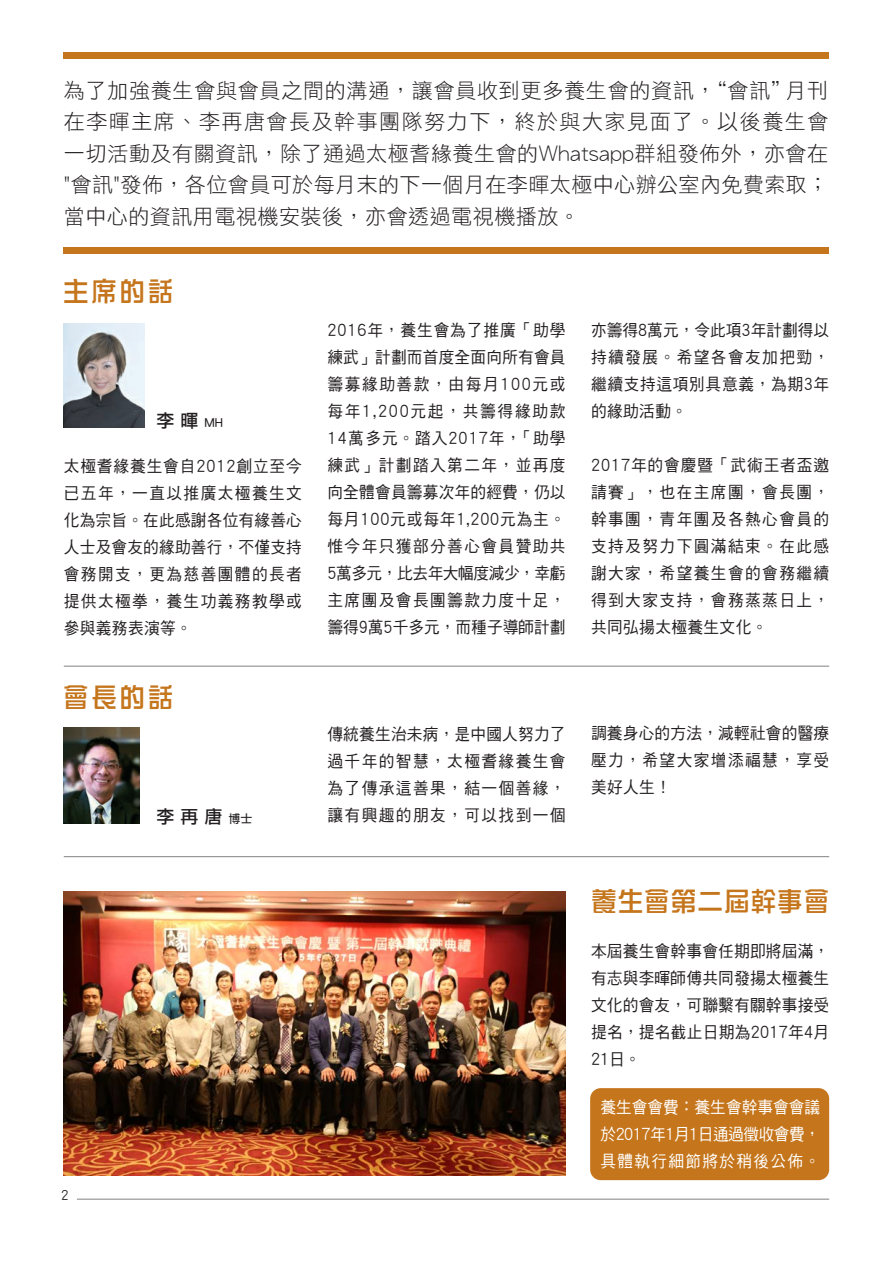
<style>
.page{position:relative;width:893px;height:1263px;background:#fff}
.page>*{position:absolute;margin:0;border:0;box-sizing:border-box;transform-origin:0 0}
.t1{font:27px "DF Zong Yi HK W5";letter-spacing:.035em;color:#c5751b;scale:.95 1}
.t2{font:21px/31.5px "DF Hei HK W3";letter-spacing:.025em;color:#231f20;text-align:justify}
.t3{font:18px "DF Li Hei HK W5";color:#231f20}
.t4{font:16.5px/27px "DF Hei HK W5";letter-spacing:.045em;color:#231f20;text-align:justify;scale:.95 1}
.t5{font:16.5px/27px "DF Hei HK W5";color:#fff;text-align:justify;scale:.95 1}
.t6{font:13.5px "DF Hei HK W5";color:#231f20;scale:.95 1}
.s1{font-family:"DF Hei HK W7";font-size:12px}
</style>
<div class="page">
<div style="left:64px;top:52px;width:765px;height:6px;background:#c5751b"></div>
<div style="left:64px;top:247px;width:765px;height:6px;background:#c5751b"></div>
<img style="left:64px;top:727px;width:75px;height:97px">
<img style="left:63px;top:323px;width:82px;height:105px">
<hr style="left:64px;top:666px;width:765px;height:1px;background:#808285">
<hr style="left:64px;top:856px;width:765px;height:1px;background:#808285">
<hr style="left:77px;top:1199px;width:752px;height:1px;background:#808285">
<img style="left:64px;top:891px;width:502px;height:284px">
<div style="left:590px;top:1088px;width:239px;height:92px;background:#c5751b;border-radius:11px"></div>
<p class="t2" style="left:64px;top:74px;width:766px">為了加強養生會與會員之間的溝通，讓會員收到更多養生會的資訊，“會訊”月刊在李暉主席、李再唐會長及幹事團隊努力下，終於與大家見面了。以後養生會一切活動及有關資訊，除了通過太極耆緣養生會的Whatsapp群組發佈外，亦會在"會訊"發佈，各位會員可於每月末的下一個月在李暉太極中心辦公室內免費索取；當中心的資訊用電視機安裝後，亦會透過電視機播放。</p>
<h1 class="t1" style="left:63px;top:277px;width:118px">主席的話</h1>
<p class="t3" style="left:156px;top:411px;width:68px">李 暉 <span class="s1">MH</span></p>
<p class="t4" style="left:64px;top:452px;width:252px">太極耆緣養生會自2012創立至今已五年，一直以推廣太極養生文化為宗旨。在此感謝各位有緣善心人士及會友的緣助善行，不僅支持會務開支，更為慈善團體的長者提供太極拳，養生功義務教學或參與義務表演等。</p>
<h1 class="t1" style="left:63px;top:683px;width:118px">會長的話</h1>
<p class="t3" style="left:156px;top:806px;width:97px">李再唐<span class="s1">博士</span></p>
<p class="t6" style="left:61px;top:1188px;width:9px">2</p>
<p class="t4" style="left:327px;top:317px;width:252px">2016年，養生會為了推廣「助學練武」計劃而首度全面向所有會員籌募緣助善款，由每月100元或每年1,200元起，共籌得緣助款14萬多元。踏入2017年，「助學練武」計劃踏入第二年，並再度向全體會員籌募次年的經費，仍以每月100元或每年1,200元為主。惟今年只獲部分善心會員贊助共5萬多元，比去年大幅度減少，幸虧主席團及會長團籌款力度十足，籌得9萬5千多元，而種子導師計劃</p>
<p class="t4" style="left:591px;top:316px;width:252px">亦籌得8萬元，令此項3年計劃得以持續發展。希望各會友加把勁，繼續支持這項別具意義，為期3年的緣助活動。</p>
<p class="t4" style="left:591px;top:451px;width:252px">2017年的會慶暨「武術王者盃邀請賽」，也在主席團，會長團，幹事團，青年團及各熱心會員的支持及努力下圓滿結束。在此感謝大家，希望養生會的會務繼續得到大家支持，會務蒸蒸日上，共同弘揚太極養生文化。</p>
<p class="t4" style="left:327px;top:720px;width:252px">傳統養生治未病，是中國人努力了過千年的智慧，太極耆緣養生會為了傳承這善果，結一個善緣，讓有興趣的朋友，可以找到一個</p>
<p class="t4" style="left:591px;top:719px;width:252px">調養身心的方法，減輕社會的醫療壓力，希望大家增添福慧，享受美好人生！</p>
<h1 class="t1" style="left:591px;top:887px;width:252px">養生會第二屆幹事會</h1>
<p class="t4" style="left:591px;top:937px;width:252px">本屆養生會幹事會任期即將屆滿，有志與李暉師傅共同發揚太極養生文化的會友，可聯繫有關幹事接受提名，提名截止日期為2017年4月21日。</p>
<p class="t5" style="left:600px;top:1093px;width:233px">養生會會費：養生會幹事會會議於2017年1月1日通過徵收會費，具體執行細節將於稍後公佈。</p>
</div>
